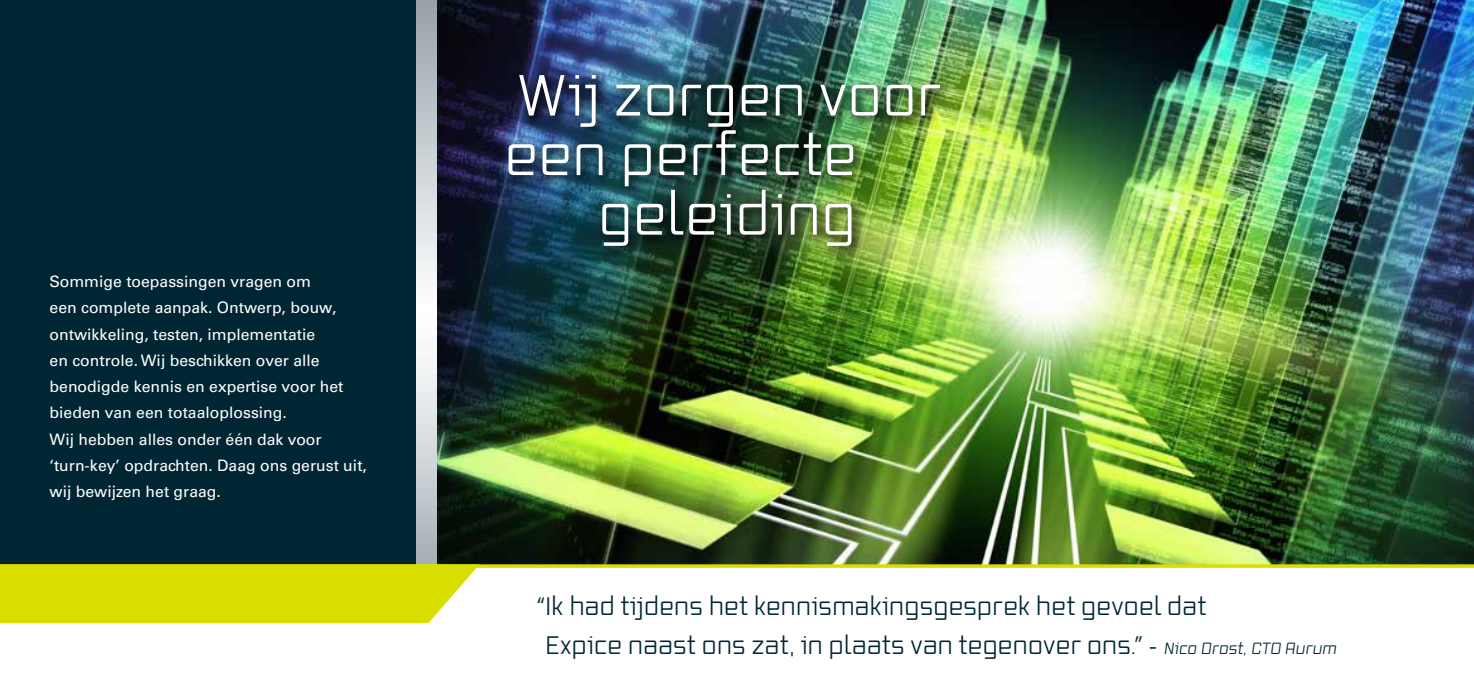
<style>
.page{position:relative;width:1474px;height:695px;background:#fff}
.page>*{position:absolute;margin:0;border:0;box-sizing:border-box;transform-origin:0 0}
.t1{font:56px "Vox";letter-spacing:.04em;color:#fff}
.Bodytekst{font:24.5px/38.5px "Vox";letter-spacing:.04em;color:#002633}
.Bodytekst-2{font:15.75px/26.2px "Univers";color:#fff}
.s1{font-size:22.75px}
.s2{font-size:15.75px}
</style>
<div class="page">
<img style="left:437px;top:0;width:1036px;height:564px">
<div style="left:501px;top:68px;width:453px;height:192px;background:#000;opacity:.75"></div>
<div style="left:0;top:0;width:417px;height:564px;background:#002633"></div>
<svg style="left:417px;top:0;width:20px;height:564px"></svg>
<div style="left:0;top:567px;width:479px;height:56px;background:#d8de00"></div>
<hr style="left:0;top:564px;width:1473px;height:3px;background:#d8de00">
<p class="Bodytekst-2" style="left:50px;top:268px;width:295px">Sommige toepassingen vragen om<br>een complete aanpak. Ontwerp, bouw, ontwikkeling, testen, implementatie<br>en controle. Wij beschikken over alle benodigde kennis en expertise voor het bieden van een totaaloplossing.</p>
<p class="Bodytekst-2" style="left:50px;top:426px;width:319px">Wij hebben alles onder één dak voor ‘turn-key’ opdrachten. Daag ons gerust uit, wij bewijzen het graag.</p>
<p class="t1" style="left:517px;top:59px;width:425px">Wij zorgen voor</p>
<p class="t1" style="left:505px;top:119px;width:352px">een perfecte</p>
<p class="t1" style="left:599px;top:178px;width:257px">geleiding</p>
<p class="Bodytekst" style="left:546px;top:587px;width:794px;text-indent:-9px">“Ik had tijdens het kennismakingsgesprek het gevoel dat<br>Expice naast ons zat, in plaats van tegenover ons.” <span class="s1">-</span> <span class="s2">Nico Drost, CTO Aurum</span></p>
</div>
